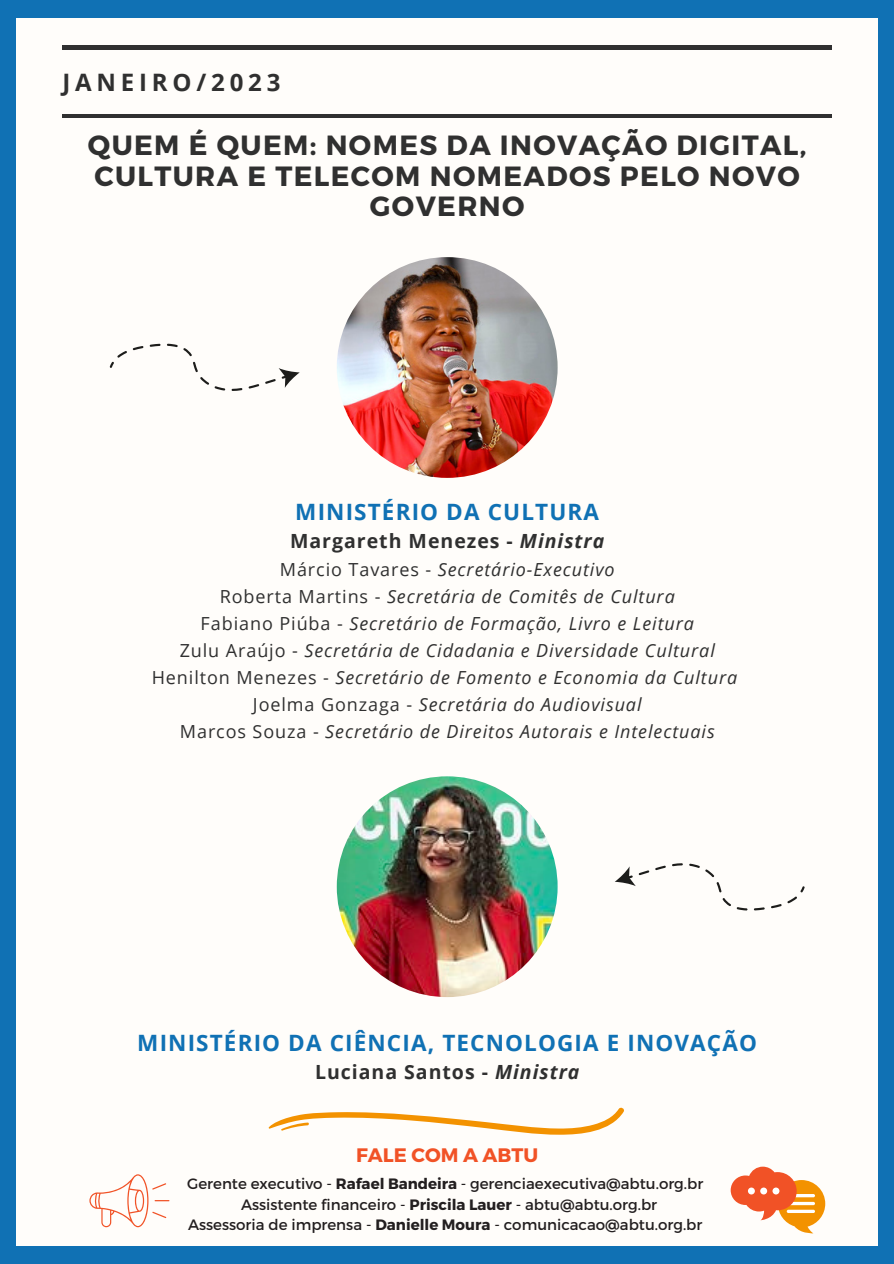
<style>
.page{position:relative;width:894px;height:1264px;background:#fff}
.page>*{position:absolute;margin:0;border:0;box-sizing:border-box;transform-origin:0 0}
.t1{font:700 27.75px/30.5px "Montserrat";letter-spacing:.05em;color:#303030;text-align:center}
.t2{font:700 24px "Open Sans";letter-spacing:.2em;color:#303030}
.t3{font:700 22.5px "Open Sans";letter-spacing:.05em;color:#1071b4}
.t4{font:700 19.5px "Open Sans";letter-spacing:.05em;color:#303030}
.t5{font:700 19.5px "Montserrat";color:#f15226}
.t6{font:italic 18px/27px "Open Sans";letter-spacing:.05em;color:#303030;text-align:center}
.t7{font:15px/20.2px "Montserrat";color:#231f20;text-align:center}
.s1{font-style:italic}
.s2{font-style:normal}
.s3{font-weight:700}
</style>
<div class="page">
<div style="left:0;top:0;width:893px;height:1263px;background:#1071b4"></div>
<div style="left:17px;top:18px;width:860px;height:1228px;background:#fffdfa"></div>
<hr style="left:62px;top:115px;width:769px;height:3px;background:#303030">
<hr style="left:62px;top:46px;width:769px;height:3px;background:#303030">
<img style="left:337px;top:257px;width:220px;height:221px;border-radius:50%">
<img style="left:337px;top:776px;width:220px;height:221px;border-radius:50%">
<svg style="left:110px;top:344px;width:189px;height:47px"></svg>
<svg style="left:615px;top:863px;width:189px;height:47px"></svg>
<svg style="left:730px;top:1166px;width:95px;height:68px"></svg>
<svg style="left:747px;top:1187px;width:7px;height:7px"></svg>
<div style="left:760px;top:1187px;width:7px;height:7px;background:#fff;border-radius:50%"></div>
<div style="left:772px;top:1187px;width:7px;height:7px;background:#fff;border-radius:50%"></div>
<svg style="left:268px;top:1107px;width:356px;height:27px"></svg>
<svg style="left:89px;top:1174px;width:80px;height:53px"></svg>
<h2 class="t2" style="left:62px;top:65px;width:219px">JANEIRO/2023</h2>
<h1 class="t1" style="left:88px;top:129px;width:720px">QUEM É QUEM: NOMES DA INOVAÇÃO DIGITAL,<br>CULTURA E TELECOM NOMEADOS PELO NOVO<br>GOVERNO</h1>
<p class="t3" style="left:295px;top:495px;width:305px">MINISTÉRIO DA CULTURA</p>
<p class="t4" style="left:290px;top:527px;width:315px">Margareth Menezes - <span class="s1">Ministra</span></p>
<p class="t6" style="left:152px;top:555px;width:587px"><span class="s2">Márcio Tavares -</span> Secretário-Executivo<br><span class="s2">Roberta Martins -</span> Secretária de Comitês de Cultura<br><span class="s2">Fabiano Piúba -</span> Secretário de Formação, Livro e Leitura<br><span class="s2">Zulu Araújo -</span> Secretária de Cidadania e Diversidade Cultural <span class="s2">Henilton Menezes -</span> Secretário de Fomento e Economia da Cultura <span class="s2">Joelma Gonzaga -</span> Secretária do Audiovisual<br><span class="s2">Marcos Souza -</span> Secretário de Direitos Autorais e Intelectuais</p>
<p class="t3" style="left:137px;top:1027px;width:621px">MINISTÉRIO DA CIÊNCIA, TECNOLOGIA E INOVAÇÃO</p>
<p class="t4" style="left:315px;top:1058px;width:266px">Luciana Santos - <span class="s1">Ministra</span></p>
<p class="t5" style="left:356px;top:1142px;width:183px">FALE COM A ABTU</p>
<p class="t7" style="left:187px;top:1173px;width:517px">Gerente executivo - <span class="s3">Rafael Bandeira</span> - gerenciaexecutiva@abtu.org.br<br>Assistente financeiro - <span class="s3">Priscila Lauer</span> - abtu@abtu.org.br<br>Assessoria de imprensa - <span class="s3">Danielle Moura</span> - comunicacao@abtu.org.br</p>
</div>
